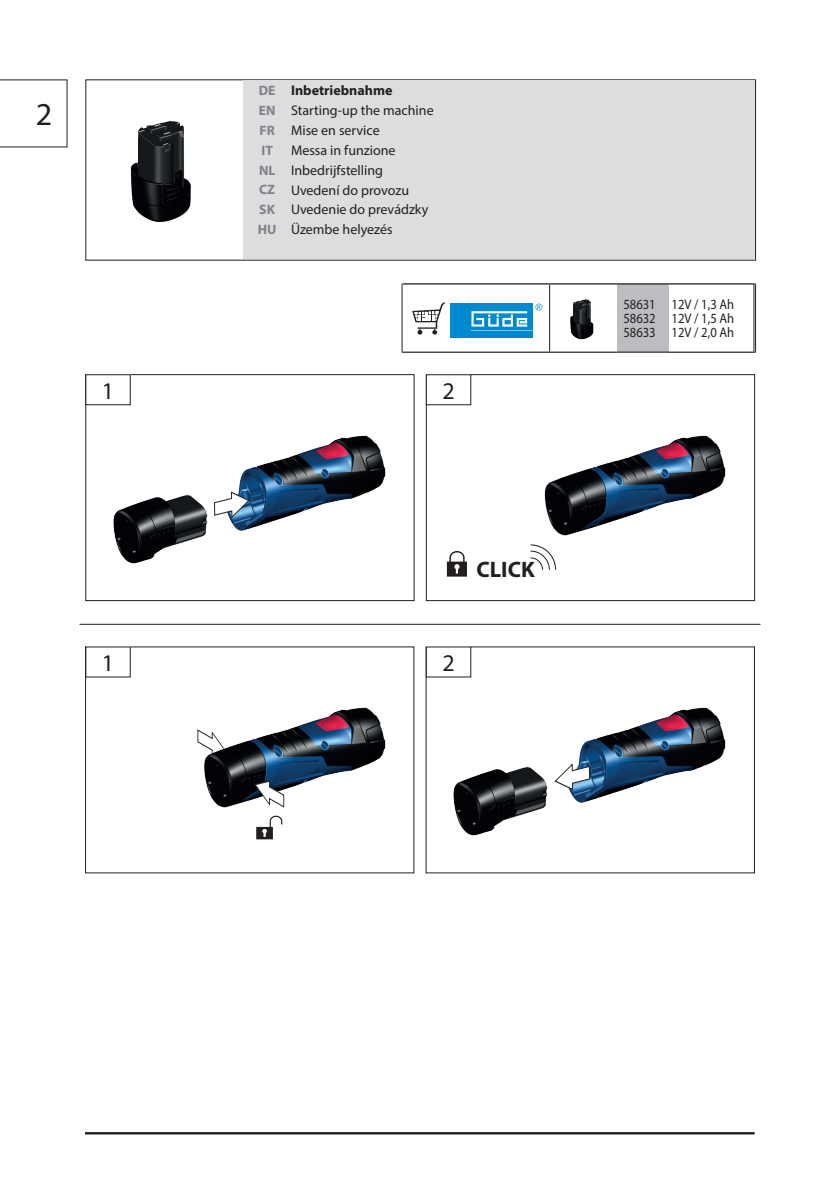
<style>
.page{position:relative;width:840px;height:1191px;background:#fff}
.page>*{position:absolute;margin:0;border:0;box-sizing:border-box;transform-origin:0 0}
.t1{font:32px "Myriad Pro";color:#231f20}
.t2{font:24px "Myriad Pro";color:#231f20}
.t3{font:700 22.4px "Myriad Pro";color:#231f20}
.t4{font:14px/19.8px "Myriad Pro";color:#231f20}
.t5{font:14px/14px "Myriad Pro";color:#231f20;text-align:justify;scale:.9 1}
.t6{font:14px/14px "Myriad Pro";color:#231f20;text-align:justify;scale:.9 1}
.t7{font:700 13.6px "Myriad Pro";color:#808285}
.s1{font-weight:700;font-size:13.6px;color:#808285}
.s2{font-weight:700}
</style>
<div class="page">
<svg style="left:0;top:79px;width:68px;height:69px"></svg>
<hr style="left:85px;top:1132px;width:669px;height:2px;background:#231f20">
<img style="left:87px;top:677px;width:299px;height:163px">
<svg style="left:85px;top:79px;width:671px;height:182px"></svg>
<div style="left:243px;top:80px;width:511px;height:179px;background:#dcdddf"></div>
<img style="left:87px;top:405px;width:299px;height:159px">
<div style="left:85px;top:374px;width:329px;height:227px;border:1px solid #231f20"></div>
<img style="left:427px;top:661px;width:299px;height:175px">
<img style="left:427px;top:389px;width:299px;height:188px">
<div style="left:425px;top:374px;width:329px;height:227px;border:1px solid #231f20"></div>
<div style="left:85px;top:374px;width:46px;height:31px;border:1px solid #231f20"></div>
<div style="left:85px;top:646px;width:46px;height:31px;border:1px solid #231f20"></div>
<div style="left:426px;top:375px;width:44px;height:30px;background:#fff"></div>
<div style="left:425px;top:374px;width:46px;height:31px;border:1px solid #231f20"></div>
<div style="left:426px;top:647px;width:44px;height:30px;background:#fff"></div>
<svg style="left:213px;top:486px;width:37px;height:37px"></svg>
<svg style="left:553px;top:758px;width:37px;height:38px"></svg>
<hr style="left:79px;top:624px;width:681px;height:1px;background:#231f20">
<svg style="left:446px;top:551px;width:20px;height:25px"></svg>
<svg style="left:529px;top:544px;width:27px;height:27px"></svg>
<svg style="left:254px;top:770px;width:30px;height:69px"></svg>
<hr style="left:670px;top:283px;width:85px;height:1px;background:#231f20">
<hr style="left:401px;top:283px;width:148px;height:1px;background:#231f20">
<hr style="left:401px;top:284px;width:1px;height:67px;background:#231f20">
<hr style="left:549px;top:283px;width:68px;height:1px;background:#231f20">
<hr style="left:617px;top:283px;width:51px;height:1px;background:#231f20">
<hr style="left:668px;top:283px;width:86px;height:1px;background:#231f20">
<hr style="left:401px;top:351px;width:148px;height:1px;background:#231f20">
<svg style="left:402px;top:284px;width:353px;height:68px"></svg>
<img style="left:555px;top:297px;width:56px;height:42px">
<h1 class="t1" style="left:36px;top:95px;width:18px">2</h1>
<h2 class="t2" style="left:102px;top:376px;width:14px">1</h2>
<h2 class="t2" style="left:102px;top:648px;width:14px">1</h2>
<p class="t4" style="left:259px;top:81px;width:176px"><span class="s1">DE</span> <span class="s2">Inbetriebnahme<br></span><span class="s1">EN</span> Starting-up the machine<br><span class="s1">FR</span> Mise en service</p>
<p class="t7" style="left:261px;top:141px;width:13px">IT</p>
<p class="t4" style="left:258px;top:140px;width:172px;text-indent:33px">Messa in funzione<br><span class="s1">NL</span> Inbedrijfstelling<br><span class="s1">CZ</span> Uvedení do provozu<br><span class="s1">SK</span> Uvedenie do prevádzky<br><span class="s1">HU</span> Üzembe helyezés</p>
<h2 class="t2" style="left:442px;top:376px;width:14px">2</h2>
<h3 class="t3" style="left:476px;top:554px;width:60px">CLICK</h3>
<h2 class="t2" style="left:442px;top:648px;width:14px">2</h2>
<p class="t6" style="left:623px;top:297px;width:37px">58631<br>58632<br>58633</p>
<p class="t5" style="left:671px;top:297px;width:71px">12V / 1,3 Ah 12V / 1,5 Ah 12V / 2,0 Ah</p>
</div>
